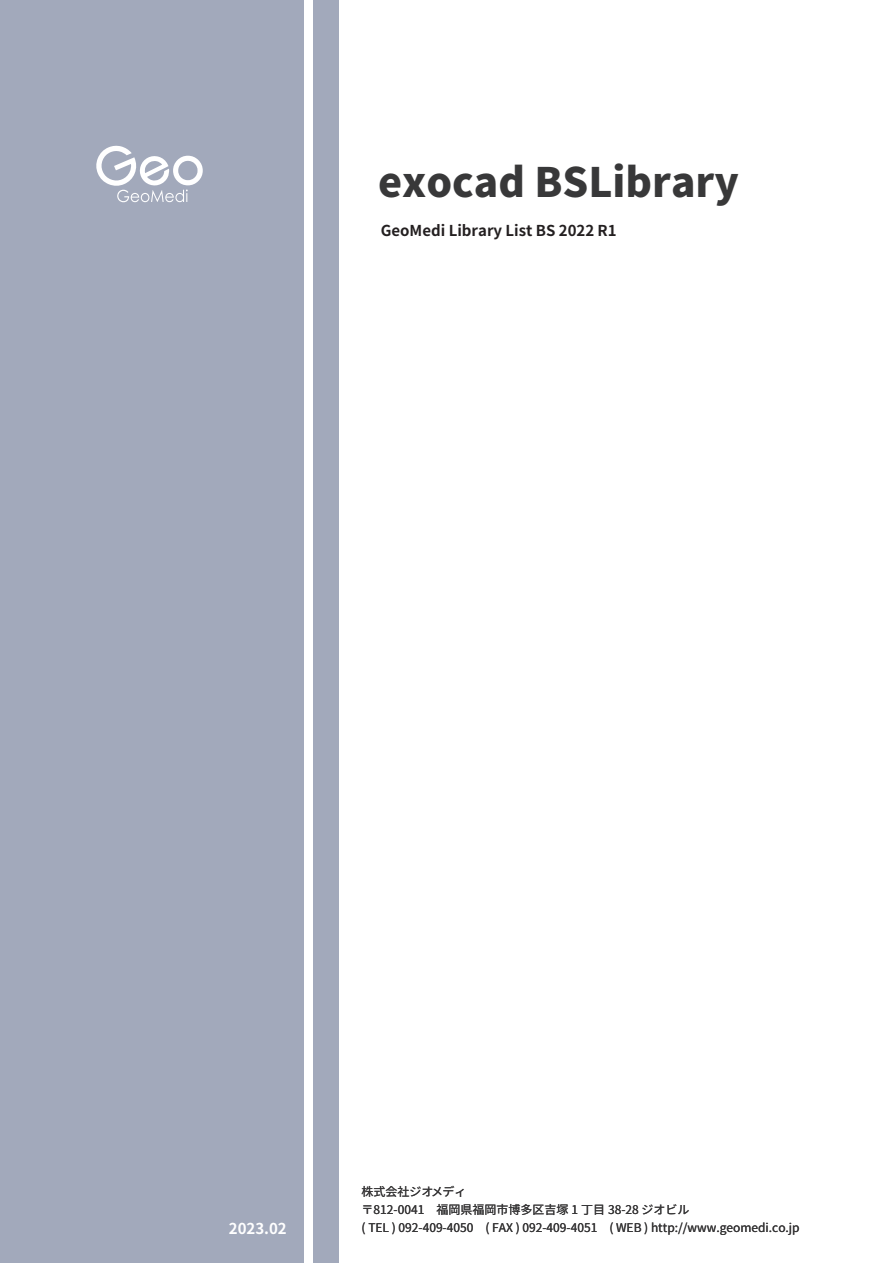
<style>
.page{position:relative;width:893px;height:1263px;background:#fff}
.page>*{position:absolute;margin:0;border:0;box-sizing:border-box;transform-origin:0 0}
.t1{font:900 40.5px "Noto Sans JP";color:#383839}
.t2{font:700 15px "Noto Sans JP";color:#231f20}
.t3{font:700 15px "Noto Sans JP";color:#fff}
.t4{font:12px/18px "Noto Sans JP";color:#383839}
</style>
<div class="page">
<div style="left:0;top:0;width:339px;height:1263px;background:#a2a9bb"></div>
<div style="left:304px;top:0;width:8px;height:1263px;background:#fff"></div>
<svg style="left:96px;top:145px;width:107px;height:57px"></svg>
<h1 class="t1" style="left:378px;top:159px;width:362px">exocad BSLibrary</h1>
<p class="t2" style="left:381px;top:222px;width:237px">GeoMedi Library List BS 2022 R1</p>
<p class="t4" style="left:362px;top:1183px;width:329px">株式会社ジオメディ<br>〒812-0041　福岡県福岡市博多区吉塚 1 丁目 38-28 ジオビル</p>
<p class="t3" style="left:229px;top:1220px;width:59px">2023.02</p>
<p class="t4" style="left:362px;top:1219px;width:440px">( TEL ) 092-409-4050　( FAX ) 092-409-4051　( WEB ) http://www.geomedi.co.jp</p>
</div>
